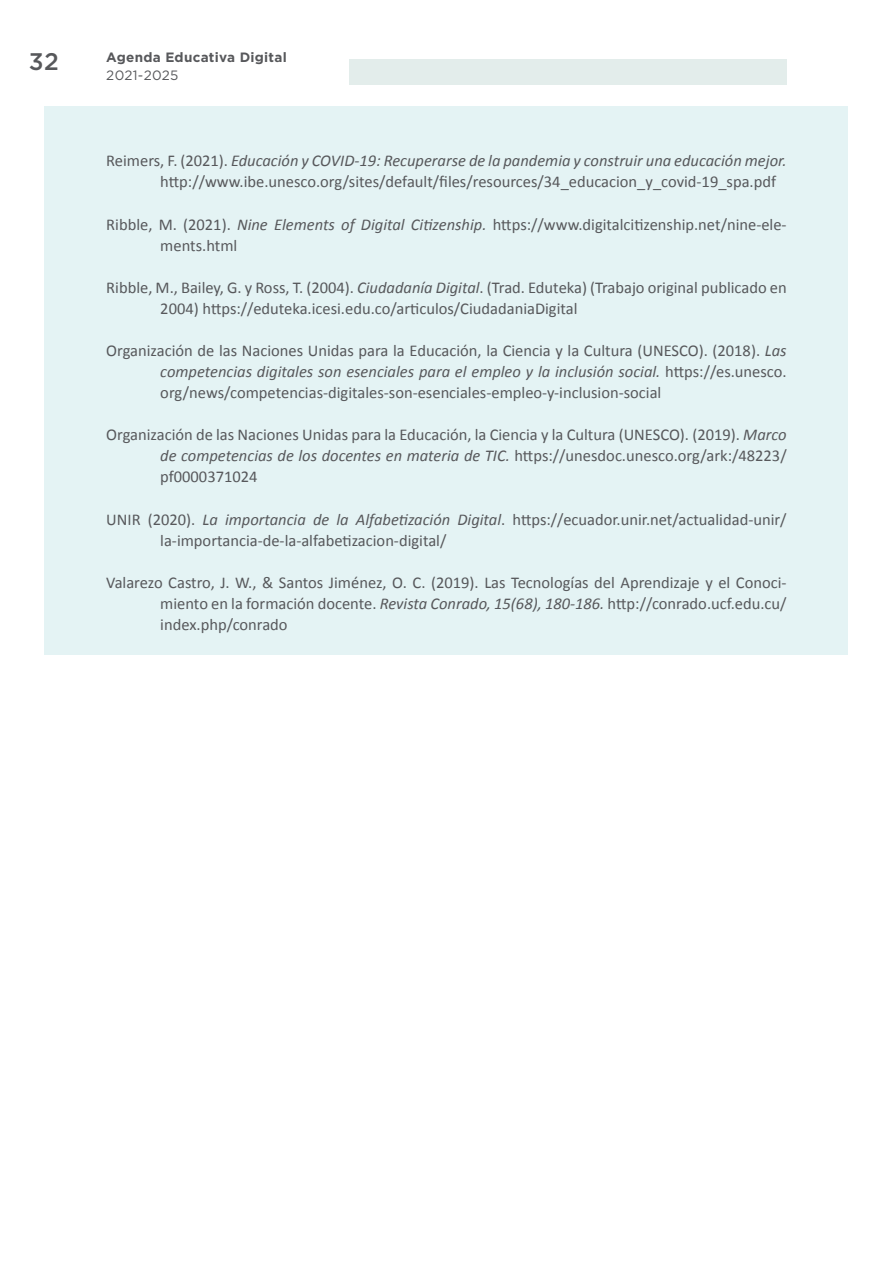
<style>
.page{position:relative;width:893px;height:1263px;background:#fff}
.page>*{position:absolute;margin:0;border:0;box-sizing:border-box;transform-origin:0 0}
.t1{font:500 24px "Gotham";color:#57585b}
.t2{font:16.5px/21px "Calibri";color:#57585b}
.t3{font:700 13.5px "Gotham";letter-spacing:.02em;color:#57585b}
.t4{font:13.5px "Gotham";letter-spacing:.02em;color:#57585b}
.s1{font-style:italic}
</style>
<div class="page">
<div style="left:349px;top:60px;width:438px;height:25px;background:#e3edeb"></div>
<div style="left:45px;top:106px;width:803px;height:549px;background:#e4f3f4"></div>
<h1 class="t1" style="left:29px;top:46px;width:32px">32</h1>
<p class="t3" style="left:106px;top:48px;width:182px">Agenda Educativa Digital</p>
<p class="t4" style="left:106px;top:66px;width:74px">2021-2025</p>
<p class="t2" style="left:160px;top:150px;width:628px;text-indent:-54px">Reimers, F. (2021). <span class="s1">Educación y COVID-19: Recuperarse de la pandemia y construir una educación mejor. </span>http://www.ibe.unesco.org/sites/default/files/resources/34_educacion_y_covid-19_spa.pdf</p>
<p class="t2" style="left:160px;top:214px;width:628px;text-indent:-54px">Ribble, M. (2021). <span class="s1">Nine Elements of Digital Citizenship.</span> https://www.digitalcitizenship.net/nine-ele&shy;ments.html</p>
<p class="t2" style="left:160px;top:277px;width:628px;text-indent:-54px">Ribble, M., Bailey, G. y Ross, T. (2004). <span class="s1">Ciudadanía Digital</span>. (Trad. Eduteka) (Trabajo original publicado en<br>2004) https://eduteka.icesi.edu.co/articulos/CiudadaniaDigital</p>
<p class="t2" style="left:160px;top:340px;width:628px;text-align:justify;text-indent:-54px">Organización de las Naciones Unidas para la Educación, la Ciencia y la Cultura (UNESCO). (2018). <span class="s1">Las competencias digitales son esenciales para el empleo y la inclusión social.</span> https://es.unesco. org/news/competencias-digitales-son-esenciales-empleo-y-inclusion-social</p>
<p class="t2" style="left:160px;top:424px;width:628px;text-align:justify;text-indent:-54px">Organización de las Naciones Unidas para la Educación, la Ciencia y la Cultura (UNESCO). (2019). <span class="s1">Marco de competencias de los docentes en materia de TIC.</span> https://unesdoc.unesco.org/ark:/48223/ pf0000371024</p>
<p class="t2" style="left:160px;top:509px;width:628px;text-indent:-54px">UNIR (2020). <span class="s1">La importancia de la Alfabetización Digital</span>. https://ecuador.unir.net/actualidad-unir/ la-importancia-de-la-alfabetizacion-digital/</p>
<p class="t2" style="left:160px;top:572px;width:628px;text-align:justify;text-indent:-54px">Valarezo Castro, J. W., &amp; Santos Jiménez, O. C. (2019). Las Tecnologías del Aprendizaje y el Conoci&shy;miento en la formación docente. <span class="s1">Revista Conrado, 15(68), 180-186.</span> http://conrado.ucf.edu.cu/ index.php/conrado</p>
</div>
